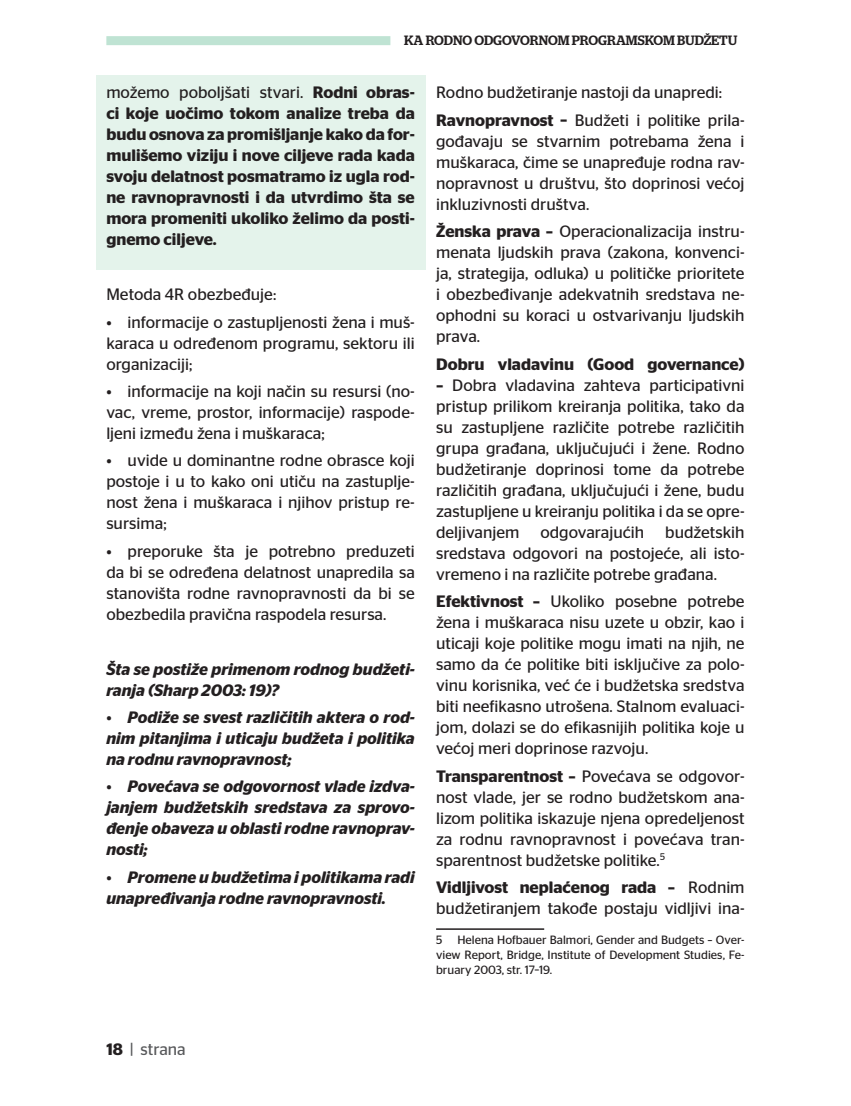
<style>
.page{position:relative;width:851px;height:1106px;background:#fff}
.page>*{position:absolute;margin:0;border:0;box-sizing:border-box;transform-origin:0 0}
.t1{font:16.5px/21px "Stag Sans";color:#231f20;text-align:justify}
.t2{font:italic 600 16.5px/21px "Stag Sans";color:#231f20}
.t3{font:600 16.5px/21px "Stag Sans";color:#231f20;text-align:justify}
.t4{font:16.5px "Stag Sans";color:#58595b}
.t5{font:500 13.5px "Stag";letter-spacing:-.01em;color:#231f20}
.t6{font:12px/15px "Stag Sans";color:#231f20;text-align:justify}
.s1{font-weight:400}
.s2{font-weight:400;font-style:normal}
.s3{font-weight:600}
.s4{font-weight:600;color:#231f20}
</style>
<div class="page">
<div style="left:96px;top:75px;width:329px;height:195px;background:#e4f3eb"></div>
<div style="left:106px;top:36px;width:284px;height:9px;background:#bfe3d3"></div>
<hr style="left:436px;top:928px;width:108px;height:1px;background:#231f20">
<p class="t5" style="left:404px;top:32px;width:335px">KA RODNO ODGOVORNOM PROGRAMSKOM BUDŽETU</p>
<p class="t3" style="left:106px;top:82px;width:310px"><span class="s1">možemo poboljšati stvari.</span> Rodni obras&shy;ci koje uočimo tokom analize treba da budu osnova za promišljanje kako da for&shy;mulišemo viziju i nove ciljeve rada kada svoju delatnost posmatramo iz ugla rod&shy;ne ravnopravnosti i da utvrdimo šta se mora promeniti ukoliko želimo da posti&shy;gnemo ciljeve.</p>
<p class="t1" style="left:106px;top:284px;width:171px">Metoda 4R obezbeđuje:</p>
<p class="t1" style="left:106px;top:311px;width:310px">• informacije o zastupljenosti žena i muš&shy;karaca u određenom programu, sektoru ili organizaciji;</p>
<p class="t1" style="left:106px;top:380px;width:310px">• informacije na koji način su resursi (no&shy;vac, vreme, prostor, informacije) raspode&shy;ljeni između žena i muškaraca;</p>
<p class="t1" style="left:106px;top:450px;width:310px">• uvide u dominantne rodne obrasce koji postoje i u to kako oni utiču na zastuplje&shy;nost žena i muškaraca i njihov pristup re&shy;sursima;</p>
<p class="t1" style="left:106px;top:540px;width:310px">• preporuke šta je potrebno preduzeti da bi se određena delatnost unapredila sa stanovišta rodne ravnopravnosti da bi se obezbedila pravična raspodela resursa.</p>
<p class="t2" style="left:106px;top:658px;width:310px">Šta se postiže primenom rodnog budžeti&shy;ranja (Sharp 2003: 19)?</p>
<p class="t2" style="left:106px;top:706px;width:310px;text-align:justify"><span class="s2">•</span> Podiže se svest različitih aktera o rod&shy;nim pitanjima i uticaju budžeta i politika na rodnu ravnopravnost;</p>
<p class="t2" style="left:106px;top:776px;width:310px;text-align:justify"><span class="s2">•</span> Povećava se odgovornost vlade izdva&shy;janjem budžetskih sredstava za sprovo&shy;đenje obaveza u oblasti rodne ravnoprav&shy;nosti;</p>
<p class="t2" style="left:106px;top:866px;width:310px"><span class="s2">•</span> Promene u budžetima i politikama radi unapređivanja rodne ravnopravnosti.</p>
<p class="t1" style="left:436px;top:79px;width:310px;line-height:27.3px">Rodno budžetiranje nastoji da unapredi:<br><span class="s3">Ravnopravnost –</span> Budžeti i politike prila-</p>
<p class="t1" style="left:436px;top:130px;width:310px">gođavaju se stvarnim potrebama žena i muškaraca, čime se unapređuje rodna rav&shy;nopravnost u društvu, što doprinosi većoj inkluzivnosti društva.</p>
<p class="t1" style="left:436px;top:221px;width:310px"><span class="s3">Ženska prava –</span> Operacionalizacija instru&shy;menata ljudskih prava (zakona, konvenci&shy;ja, strategija, odluka) u političke prioritete i obezbeđivanje adekvatnih sredstava ne&shy;ophodni su koraci u ostvarivanju ljudskih prava.</p>
<p class="t3" style="left:436px;top:353px;width:310px">Dobru vladavinu (Good governance)</p>
<p class="t1" style="left:436px;top:374px;width:310px"><span class="s3">–</span> Dobra vladavina zahteva participativni pristup prilikom kreiranja politika, tako da su zastupljene različite potrebe različitih grupa građana, uključujući i žene. Rodno budžetiranje doprinosi tome da potrebe različitih građana, uključujući i žene, budu zastupljene u kreiranju politika i da se opre&shy;deljivanjem</p>
<p class="t1" style="left:436px;top:521px;width:310px;text-indent:229px">budžetskih sredstava odgovori na postojeće, ali isto&shy;vremeno i na različite potrebe građana.</p>
<p class="t1" style="left:436px;top:591px;width:310px"><span class="s3">Efektivnost –</span> Ukoliko posebne potrebe žena i muškaraca nisu uzete u obzir, kao i uticaji koje politike mogu imati na njih, ne samo da će politike biti isključive za polo&shy;vinu korisnika, već će i budžetska sredstva biti neefikasno utrošena. Stalnom evaluaci&shy;jom, dolazi se do efikasnijih politika koje u većoj meri doprinose razvoju.</p>
<p class="t1" style="left:436px;top:765px;width:310px"><span class="s3">Transparentnost –</span> Povećava se odgovor&shy;nost vlade, jer se rodno budžetskom ana&shy;lizom politika iskazuje njena opredeljenost za rodnu ravnopravnost i povećava tran&shy;sparentnost budžetske politike.<sup>5</sup></p>
<p class="t1" style="left:436px;top:876px;width:310px"><span class="s3">Vidljivost neplaćenog rada –</span> Rodnim budžetiranjem takođe postaju vidljivi ina-</p>
<p class="t6" style="left:436px;top:932px;width:8px">5</p>
<p class="t1" style="left:540px;top:521px;width:105px">odgovarajućih</p>
<p class="t6" style="left:436px;top:932px;width:310px;text-indent:21px">Helena Hofbauer Balmori, Gender and Budgets – Over&shy;view Report, Bridge, Institute of Development Studies, Fe&shy;bruary 2003, str. 17–19.</p>
<p class="t4" style="left:106px;top:1040px;width:81px"><span class="s4">18</span> | strana</p>
</div>
